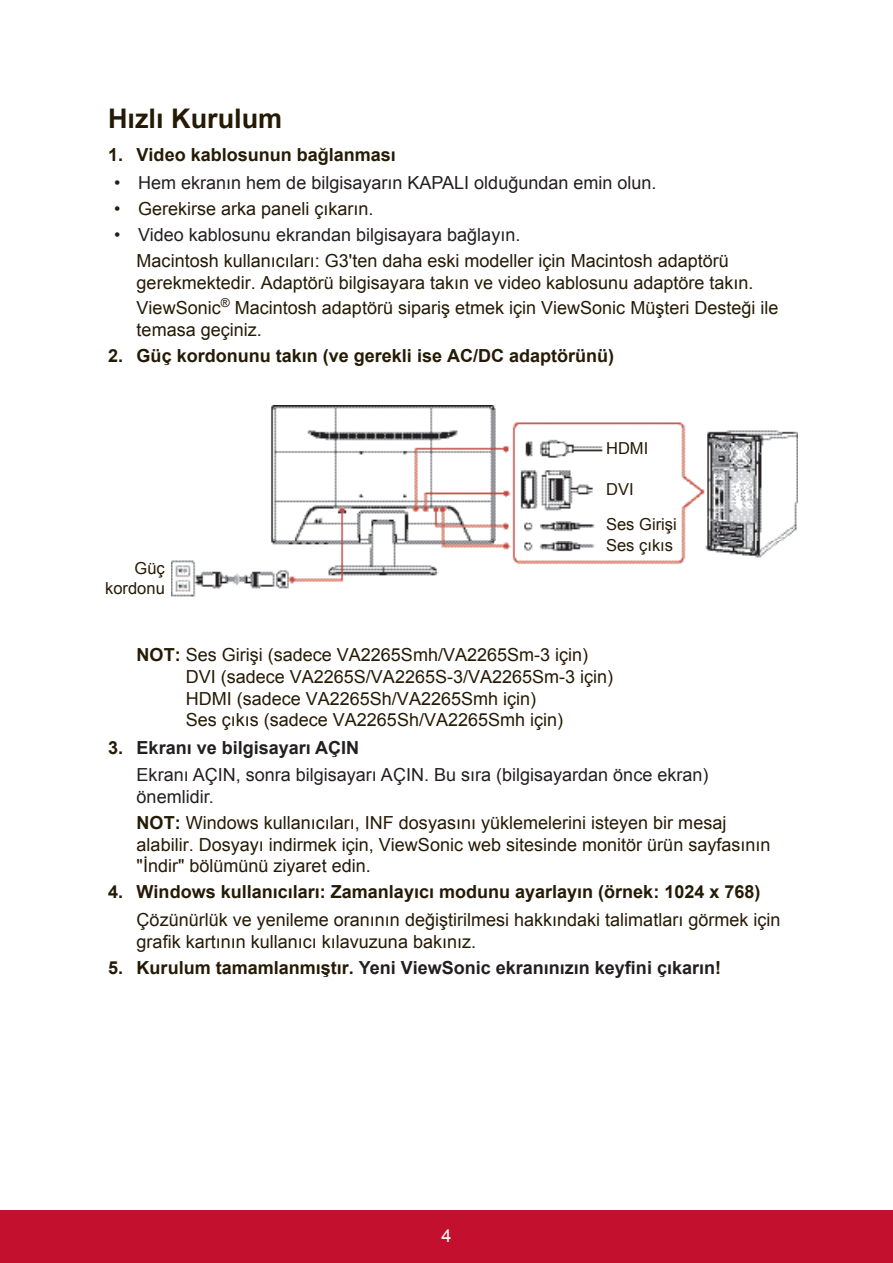
<style>
.page{position:relative;width:893px;height:1263px;background:#fff}
.page>*{position:absolute;margin:0;border:0;box-sizing:border-box;transform-origin:0 0}
.t1{font:700 27px "Arial";color:#251a05}
.t2{font:18px/21.6px "Arial";color:#251a05}
.t3{font:18px/27.6px "Arial";color:#231f20}
.t4{font:700 18px "Arial";color:#251a05}
.t5{font:700 18px "Arial";color:#231f20}
.t6{font:18px "Arial";color:#fff}
.t7{font:16.5px/35.7px "Arial";color:#251a05}
.s1{font-weight:700}
.s2{font-weight:700;color:#251a05}
.s3{color:#231f20}
.s4{color:#251a05}
</style>
<div class="page">
<div style="left:0;top:1210px;width:892px;height:53px;background:#c3102f"></div>
<img style="left:171px;top:405px;width:626px;height:192px">
<h1 class="t1" style="left:108px;top:100px;width:176px">Hızlı Kurulum</h1>
<p class="t4" style="left:108px;top:143px;width:289px">1. Video kablosunun bağlanması</p>
<p class="t3" style="left:114px;top:169px;width:543px">• Hem ekranın hem de bilgisayarın KAPALI olduğundan emin olun.</p>
<p class="t2" style="left:114px;top:198px;width:261px">• Gerekirse arka paneli çıkarın.</p>
<p class="t3" style="left:114px;top:221px;width:407px">• Video kablosunu ekrandan bilgisayara bağlayın.</p>
<p class="t2" style="left:136px;top:250px;width:618px">Macintosh kullanıcıları: G3'ten daha eski modeller için Macintosh adaptörü gerekmektedir. Adaptörü bilgisayara takın ve video kablosunu adaptöre takın.</p>
<p class="t2" style="left:136px;top:297px;width:643px">ViewSonic<sup>®</sup> Macintosh adaptörü sipariş etmek için ViewSonic Müşteri Desteği ile temasa geçiniz.</p>
<p class="t4" style="left:108px;top:343px;width:507px">2. Güç kordonunu takın (ve gerekli ise AC/DC adaptörünü)</p>
<p class="t7" style="left:605px;top:430px;width:44px">HDMI</p>
<p class="t7" style="left:105px;top:558px;width:61px;line-height:19.8px;text-align:right">Güç kordonu</p>
<p class="t7" style="left:605px;top:471px;width:72px">DVI<br>Ses Girişi</p>
<p class="t7" style="left:605px;top:527px;width:68px">Ses çıkıs</p>
<p class="t2" style="left:185px;top:644px;width:429px;text-indent:-49px"><span class="s1">NOT:</span> Ses Girişi (sadece VA2265Smh/VA2265Sm-3 için)<br>DVI (sadece VA2265S/VA2265S-3/VA2265Sm-3 için)<br>HDMI (sadece VA2265Sh/VA2265Smh için)<br>Ses çıkıs (sadece VA2265Sh/VA2265Smh için)</p>
<p class="t3" style="left:136px;top:734px;width:573px;text-indent:-28px"><span class="s2">3.</span> <span class="s1">Ekranı ve bilgisayarı AÇIN<br></span>Ekranı AÇIN, sonra bilgisayarı AÇIN. Bu sıra (bilgisayardan önce ekran)</p>
<p class="t2" style="left:136px;top:783px;width:591px;line-height:26.1px"><span class="s3">önemlidir.<br></span><span class="s1">NOT:</span> Windows kullanıcıları, INF dosyasını yüklemelerini isteyen bir mesaj</p>
<p class="t2" style="left:136px;top:833px;width:635px">alabilir. Dosyayı indirmek için, ViewSonic web sitesinde monitör ürün sayfasının "İndir" bölümünü ziyaret edin.</p>
<p class="t4" style="left:108px;top:880px;width:653px">4. Windows kullanıcıları: Zamanlayıcı modunu ayarlayın (örnek: 1024 x 768)</p>
<p class="t2" style="left:136px;top:909px;width:645px">Çözünürlük ve yenileme oranının değiştirilmesi hakkındaki talimatları görmek için grafik kartının kullanıcı kılavuzuna bakınız.</p>
<p class="t5" style="left:108px;top:955px;width:614px"><span class="s4">5. Kurulum tamamlanmıştır.</span> Yeni ViewSonic ekranınızın keyfini çıkarın<span class="s4">!</span></p>
<p class="t6" style="left:441px;top:1223px;width:12px">4</p>
</div>
